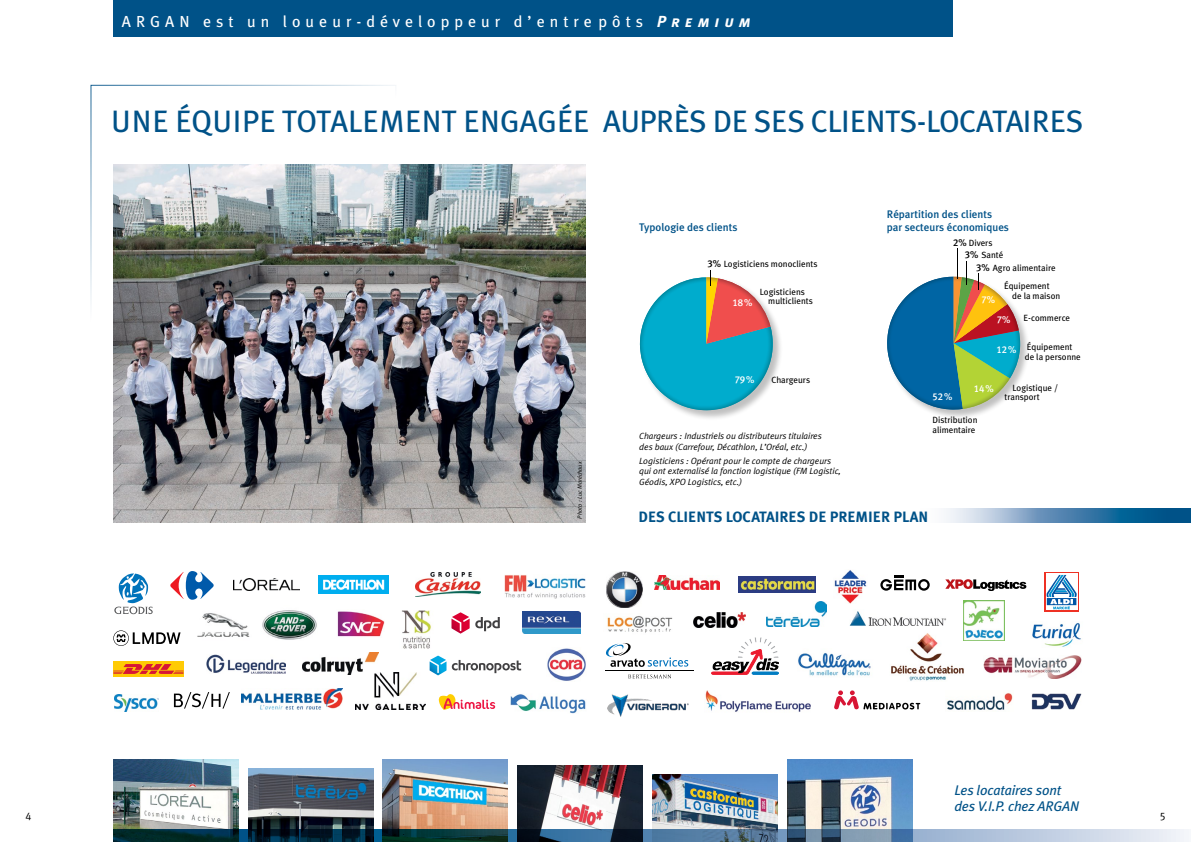
<style>
.page{position:relative;width:1191px;height:842px;background:#fff}
.page>*{position:absolute;margin:0;border:0;box-sizing:border-box;transform-origin:0 0}
.t1{font:31px "Meta Plus Book Caps";color:#005288}
.t2{font:16px "Meta Plus";letter-spacing:.31em;color:#fff}
.t3{font:700 15px "Meta Plus";color:#005288}
.t4{font:italic 14px/16.8px "Meta Plus";letter-spacing:-.01em;color:#005288}
.t5{font:500 11px/13.2px "Meta Plus";color:#005288}
.t6{font:11px "Meta Plus Normal Caps";color:#000}
.t7{font:9.9px "Meta Plus Medium Caps";color:#fff}
.t8{font:italic 9px/10.8px "Meta Plus Normal";color:#000}
.t9{font:9px/9.9px "Meta Plus";color:#000}
.t10{font:italic 6px "Meta Plus Normal";color:#000}
.s1{font-family:"Meta Plus Bold Caps";font-style:italic}
.s2{font-family:"Meta Plus Medium Caps";font-size:9.9px}
</style>
<div class="page">
<div style="left:113px;top:0;width:839px;height:37px;background:#005288"></div>
<img style="left:248px;top:768px;width:125px;height:61px">
<img style="left:652px;top:774px;width:125px;height:55px">
<img style="left:383px;top:760px;width:125px;height:69px">
<img style="left:113px;top:760px;width:125px;height:69px">
<img style="left:787px;top:760px;width:125px;height:69px">
<img style="left:517px;top:765px;width:125px;height:64px">
<img style="left:113px;top:164px;width:472px;height:358px">
<svg style="left:113px;top:829px;width:1076px;height:13px;background:#4d6c80"></svg>
<img style="left:654px;top:575px;width:65px;height:15px">
<svg style="left:174px;top:692px;width:56px;height:17px"></svg>
<svg style="left:113px;top:630px;width:67px;height:16px"></svg>
<div style="left:113px;top:661px;width:70px;height:16px;background:#ffcb05"></div>
<svg style="left:113px;top:664px;width:70px;height:10px"></svg>
<svg style="left:114px;top:573px;width:39px;height:41px"></svg>
<img style="left:738px;top:576px;width:77px;height:16px">
<img style="left:504px;top:575px;width:81px;height:24px">
<svg style="left:452px;top:660px;width:69px;height:13px"></svg>
<svg style="left:429px;top:656px;width:17px;height:19px"></svg>
<svg style="left:170px;top:571px;width:44px;height:29px"></svg>
<svg style="left:439px;top:694px;width:56px;height:16px"></svg>
<hr style="left:606px;top:671px;width:88px;height:1px;background:#000">
<svg style="left:628px;top:674px;width:43px;height:4px"></svg>
<svg style="left:606px;top:643px;width:82px;height:24px"></svg>
<img style="left:510px;top:694px;width:76px;height:19px">
<img style="left:849px;top:611px;width:97px;height:15px">
<img style="left:606px;top:572px;width:36px;height:36px">
<img style="left:337px;top:611px;width:47px;height:26px">
<img style="left:1031px;top:694px;width:50px;height:15px">
<img style="left:402px;top:610px;width:29px;height:38px">
<svg style="left:880px;top:575px;width:49px;height:16px"></svg>
<img style="left:318px;top:576px;width:70px;height:17px">
<img style="left:415px;top:572px;width:66px;height:24px">
<svg style="left:834px;top:690px;width:86px;height:20px"></svg>
<img style="left:891px;top:633px;width:73px;height:48px">
<svg style="left:475px;top:617px;width:25px;height:14px"></svg>
<svg style="left:451px;top:612px;width:18px;height:21px"></svg>
<img style="left:712px;top:638px;width:66px;height:36px">
<img style="left:197px;top:610px;width:120px;height:30px">
<img style="left:693px;top:613px;width:53px;height:14px">
<img style="left:983px;top:655px;width:98px;height:23px">
<img style="left:947px;top:693px;width:66px;height:17px">
<img style="left:114px;top:694px;width:45px;height:17px">
<img style="left:963px;top:600px;width:41px;height:41px">
<img style="left:798px;top:652px;width:73px;height:24px">
<img style="left:207px;top:654px;width:79px;height:20px">
<img style="left:522px;top:612px;width:58px;height:21px">
<img style="left:234px;top:578px;width:66px;height:12px">
<img style="left:767px;top:601px;width:59px;height:25px">
<img style="left:1032px;top:623px;width:49px;height:24px">
<img style="left:607px;top:616px;width:66px;height:17px">
<svg style="left:946px;top:509px;width:245px;height:14px;background:#5b8fb5"></svg>
<img style="left:547px;top:648px;width:39px;height:33px">
<img style="left:705px;top:690px;width:105px;height:22px">
<img style="left:834px;top:570px;width:33px;height:33px">
<img style="left:607px;top:694px;width:82px;height:22px">
<svg style="left:1044px;top:572px;width:35px;height:40px"></svg>
<div style="left:1045px;top:573px;width:32px;height:37px;background:#fff"></div>
<svg style="left:1046px;top:575px;width:31px;height:34px"></svg>
<img style="left:242px;top:689px;width:100px;height:21px">
<img style="left:303px;top:652px;width:75px;height:22px">
<svg style="left:945px;top:579px;width:81px;height:12px"></svg>
<div style="left:886px;top:276px;width:144px;height:144px;background:#000;opacity:.25"></div>
<svg style="left:639px;top:270px;width:141px;height:147px"></svg>
<hr style="left:957px;top:248px;width:1px;height:31px;background:#000">
<svg style="left:886px;top:262px;width:136px;height:152px"></svg>
<img style="left:356px;top:673px;width:69px;height:37px">
<h2 class="t2" style="left:122px;top:12px;width:630px">ARGAN est un loueur-développeur d’entrepôts <span class="s1">Premium</span></h2>
<h1 class="t1" style="left:111px;top:103px;width:973px">UNE ÉQUIPE TOTALEMENT ENGAGÉE AUPRÈS DE SES CLIENTS-LOCATAIRES</h1>
<p class="t10" style="left:576px;top:519px;width:59px;rotate:-90deg">Photo : Luc Maréchaux</p>
<p class="t5" style="left:639px;top:221px;width:100px">Typologie des clients</p>
<p class="t9" style="left:707px;top:259px;width:112px"><span class="s2">3%</span> Logisticiens monoclients</p>
<p class="t9" style="left:760px;top:286px;width:46px">Logisticiens</p>
<p class="t7" style="left:732px;top:297px;width:21px">18%</p>
<p class="t9" style="left:768px;top:296px;width:46px">multiclients</p>
<p class="t7" style="left:734px;top:374px;width:21px">79%</p>
<p class="t9" style="left:771px;top:375px;width:40px">Chargeurs</p>
<p class="t8" style="left:639px;top:430px;width:184px">Chargeurs : Industriels ou distributeurs titulaires des baux (Carrefour, Décathlon, L’Oréal, etc.)</p>
<p class="t8" style="left:639px;top:455px;width:203px">Logisticiens : Opérant pour le compte de chargeurs qui ont externalisé la fonction logistique (FM Logistic,<br>Géodis, XPO Logistics, etc.)</p>
<p class="t5" style="left:886px;top:208px;width:124px">Répartition des clients par secteurs économiques</p>
<p class="t9" style="left:953px;top:238px;width:41px"><span class="s2">2%</span> Divers</p>
<p class="t9" style="left:965px;top:250px;width:40px"><span class="s2">3%</span> Santé</p>
<p class="t9" style="left:976px;top:263px;width:81px"><span class="s2">3%</span> Agro alimentaire</p>
<p class="t7" style="left:981px;top:294px;width:15px">7%</p>
<p class="t7" style="left:997px;top:314px;width:15px">7%</p>
<p class="t7" style="left:996px;top:344px;width:21px">12%</p>
<p class="t7" style="left:973px;top:383px;width:21px">14%</p>
<p class="t9" style="left:1012px;top:281px;width:50px;text-indent:-8px">Équipement de la maison</p>
<p class="t9" style="left:1023px;top:313px;width:48px">E-commerce</p>
<p class="t9" style="left:1024px;top:341px;width:58px">Équipement de la personne</p>
<p class="t9" style="left:1004px;top:382px;width:55px;text-indent:8px">Logistique / transport</p>
<p class="t7" style="left:932px;top:391px;width:21px">52%</p>
<p class="t9" style="left:932px;top:414px;width:46px">Distribution alimentaire</p>
<h3 class="t3" style="left:638px;top:508px;width:291px">DES CLIENTS LOCATAIRES DE PREMIER PLAN</h3>
<h3 class="t4" style="left:954px;top:781px;width:126px">Les locataires sont des V.I.P. chez ARGAN</h3>
<p class="t6" style="left:25px;top:809px;width:7px">4</p>
<p class="t6" style="left:1159px;top:809px;width:7px">5</p>
</div>
